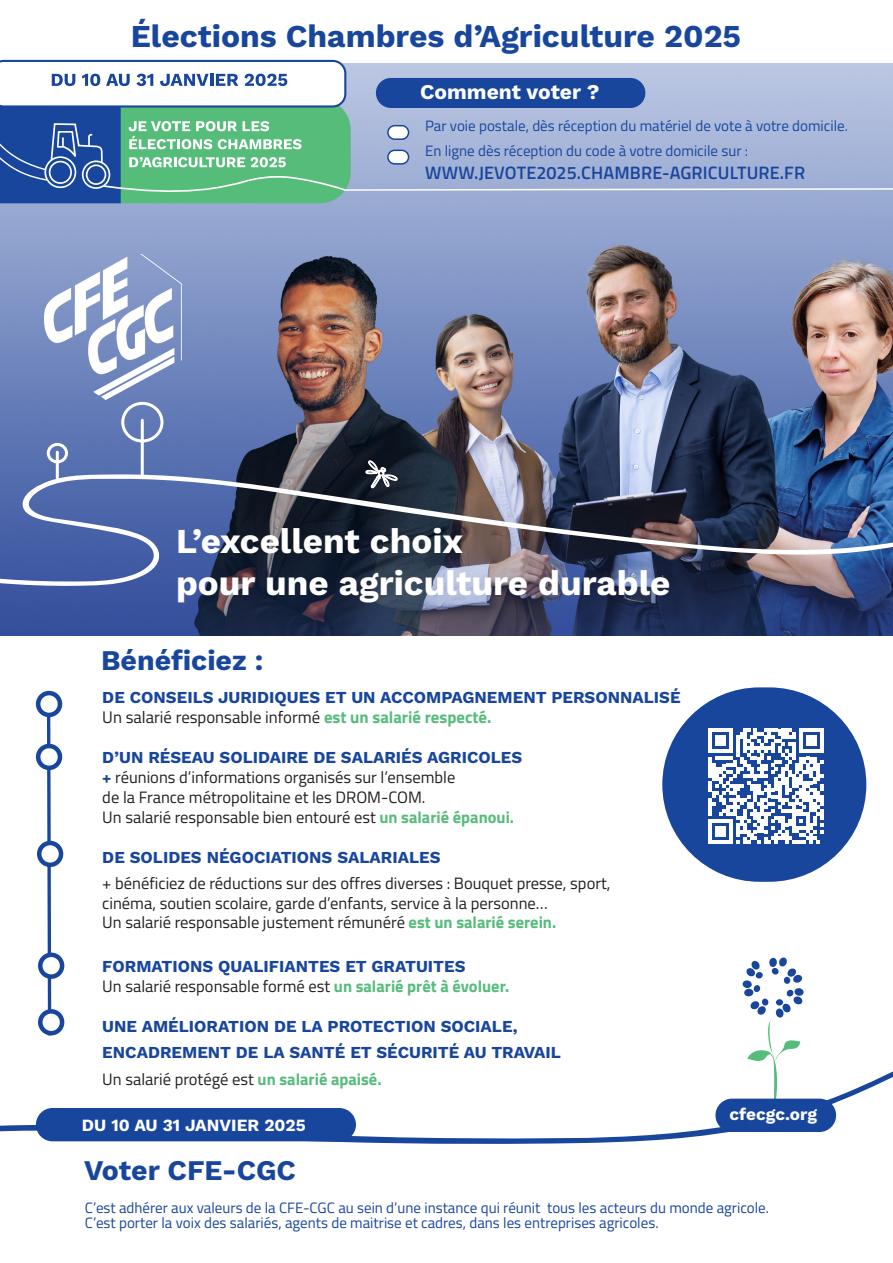
<style>
.page{position:relative;width:893px;height:1263px;background:#fff}
.page>*{position:absolute;margin:0;border:0;box-sizing:border-box;transform-origin:0 0}
.t1{font:34.95px "Work Sans";color:#fff}
.t2{font:31.8px "Work Sans";color:#18469d}
.t3{font:28.5px "Work Sans";color:#18469d}
.t4{font:21px "Work Sans";color:#fff}
.t5{font:600 18px "Titillium Web";letter-spacing:.01em;color:#18469d}
.t6{font:17.1px "Work Sans";color:#fff}
.t7{font:16.8px/26.1px "Work Sans";color:#18469d}
.t8{font:16.8px "Titillium Web";color:#231f20}
.t9{font:16.5px "Titillium Web";color:#231f20}
.t10{font:15px "Titillium Web";color:#18469d}
.s1{font-weight:700;color:#55bc7a}
.s2{font-weight:700;color:#18469d}
</style>
<div class="page">
<img style="left:0;top:204px;width:893px;height:432px">
<svg style="left:45px;top:400px;width:120px;height:52px;background:#6d83ba"></svg>
<img style="left:44px;top:254px;width:137px;height:145px">
<div style="left:662px;top:687px;width:204px;height:195px;background:#18469d;border-radius:97px"></div>
<svg style="left:708px;top:729px;width:115px;height:115px"></svg>
<svg style="left:0;top:957px;width:893px;height:187px"></svg>
<svg style="left:742px;top:957px;width:62px;height:142px"></svg>
<div style="left:716px;top:1099px;width:119px;height:32px;background:#18469d;border-radius:16px"></div>
<div style="left:715px;top:1099px;width:121px;height:33px;border:1px solid #18469d;border-radius:16px"></div>
<svg style="left:45px;top:717px;width:8px;height:322px"></svg>
<svg style="left:38px;top:693px;width:22px;height:22px"></svg>
<div style="left:36px;top:691px;width:26px;height:26px;border:4px solid #18469d;border-radius:50%"></div>
<svg style="left:38px;top:746px;width:22px;height:22px"></svg>
<div style="left:36px;top:744px;width:26px;height:26px;border:4px solid #18469d;border-radius:50%"></div>
<svg style="left:39px;top:843px;width:22px;height:22px"></svg>
<div style="left:37px;top:841px;width:26px;height:26px;border:4px solid #18469d;border-radius:50%"></div>
<svg style="left:40px;top:955px;width:22px;height:22px"></svg>
<div style="left:38px;top:952px;width:26px;height:27px;border:4px solid #18469d;border-radius:50%"></div>
<svg style="left:40px;top:1011px;width:22px;height:22px"></svg>
<div style="left:38px;top:1009px;width:26px;height:26px;border:4px solid #18469d;border-radius:50%"></div>
<img style="left:0;top:452px;width:893px;height:137px">
<div style="left:37px;top:1109px;width:318px;height:31px;background:#18469d;border-radius:16px"></div>
<div style="left:36px;top:1108px;width:320px;height:33px;border:1px solid #18469d;border-radius:16px"></div>
<svg style="left:0;top:60px;width:893px;height:144px;background:#91b0c7"></svg>
<p class="t2" style="left:131px;top:12px;width:612px">Élections Chambres d’Agriculture 2025</p>
<p class="t4" style="left:420px;top:76px;width:181px">Comment voter ?</p>
<p class="t10" style="left:425px;top:114px;width:424px">Par voie postale, dès réception du matériel de vote à votre domicile.</p>
<p class="t10" style="left:425px;top:140px;width:324px">En ligne dès réception du code à votre domicile sur :</p>
<p class="t5" style="left:425px;top:159px;width:381px">WWW.JEVOTE2025.CHAMBRE-AGRICULTURE.FR</p>
<p class="t1" style="left:176px;top:514px;width:289px">L’excellent choix</p>
<p class="t1" style="left:176px;top:556px;width:496px">pour une agriculture durable</p>
<p class="t3" style="left:101px;top:639px;width:164px">Bénéficiez :</p>
<p class="t7" style="left:102px;top:683px;width:580px">DE CONSEILS JURIDIQUES ET UN ACCOMPAGNEMENT PERSONNALISÉ</p>
<p class="t8" style="left:102px;top:705px;width:391px">Un salarié responsable informé <span class="s1">est un salarié respecté.</span></p>
<p class="t7" style="left:102px;top:744px;width:421px">D’UN RÉSEAU SOLIDAIRE DE SALARIÉS AGRICOLES</p>
<p class="t9" style="left:102px;top:765px;width:355px"><span class="s2">+</span> réunions d’informations organisés sur l’ensemble</p>
<p class="t9" style="left:102px;top:785px;width:325px">de la France métropolitaine et les DROM-COM.</p>
<p class="t9" style="left:102px;top:805px;width:413px">Un salarié responsable bien entouré est <span class="s1">un salarié épanoui.</span></p>
<p class="t7" style="left:102px;top:843px;width:340px">DE SOLIDES NÉGOCIATIONS SALARIALES</p>
<p class="t9" style="left:102px;top:871px;width:510px">+ bénéficiez de réductions sur des offres diverses : Bouquet presse, sport,</p>
<p class="t9" style="left:102px;top:891px;width:447px">cinéma, soutien scolaire, garde d’enfants, service à la personne…</p>
<p class="t9" style="left:102px;top:911px;width:455px">Un salarié responsable justement rémunéré <span class="s1">est un salarié serein.</span></p>
<p class="t7" style="left:102px;top:952px;width:365px">FORMATIONS QUALIFIANTES ET GRATUITES</p>
<p class="t9" style="left:102px;top:974px;width:408px">Un salarié responsable formé est <span class="s1">un salarié prêt à évoluer.</span></p>
<p class="t7" style="left:102px;top:1012px;width:460px">UNE AMÉLIORATION DE LA PROTECTION SOCIALE,<br>ENCADREMENT DE LA SANTÉ ET SÉCURITÉ AU TRAVAIL</p>
<p class="t9" style="left:102px;top:1067px;width:281px">Un salarié protégé est <span class="s1">un salarié apaisé.</span></p>
<p class="t6" style="left:82px;top:1112px;width:225px">DU 10 AU 31 JANVIER 2025</p>
<p class="t3" style="left:84px;top:1148px;width:213px">Voter CFE-CGC</p>
<p class="t6" style="left:730px;top:1101px;width:89px">cfecgc.org</p>
<p class="t10" style="left:85px;top:1196px;width:686px">C’est adhérer aux valeurs de la CFE-CGC au sein d’une instance qui réunit tous les acteurs du monde agricole.</p>
<p class="t10" style="left:85px;top:1211px;width:575px">C’est porter la voix des salariés, agents de maitrise et cadres, dans les entreprises agricoles.</p>
</div>
